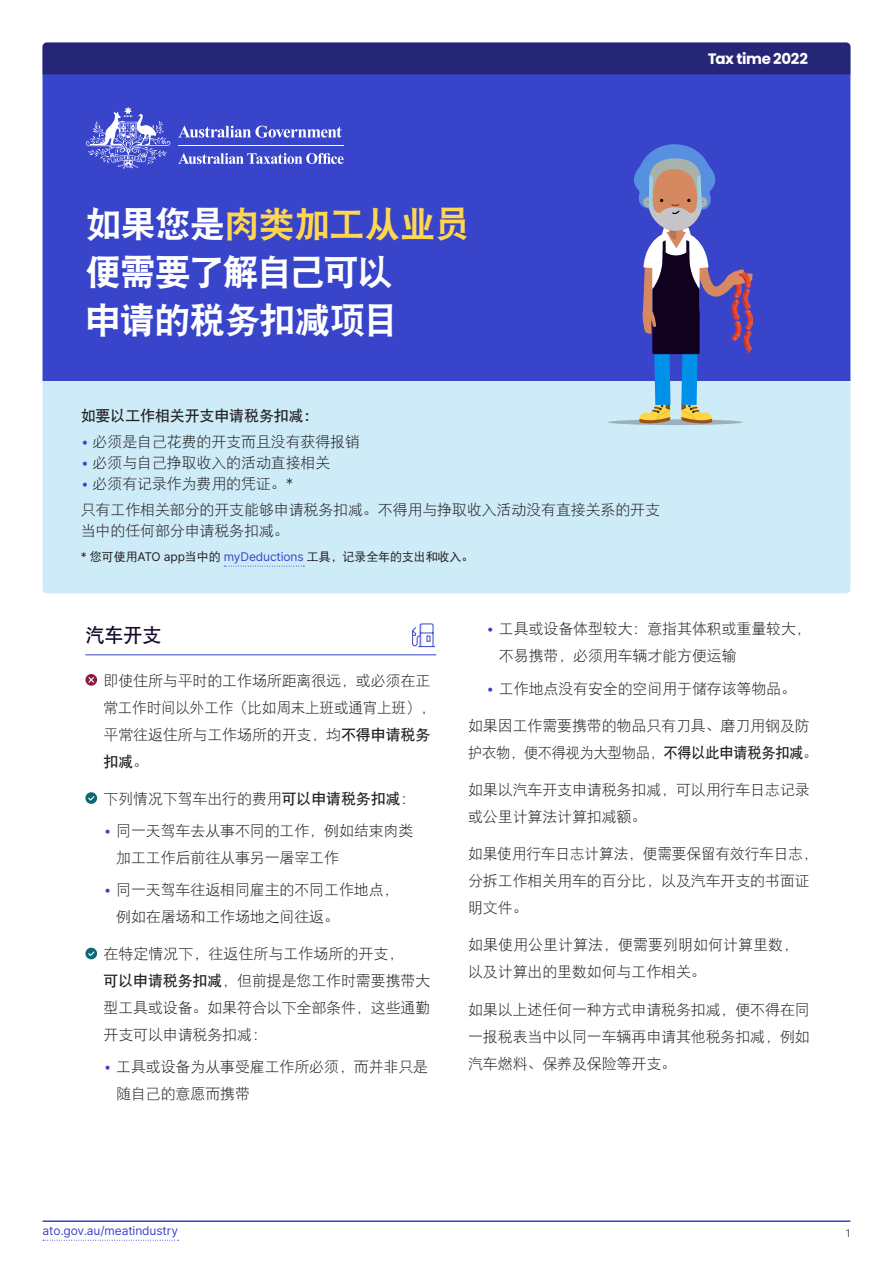
<style>
.page{position:relative;width:893px;height:1263px;background:#fff}
.page>*{position:absolute;margin:0;border:0;box-sizing:border-box;transform-origin:0 0}
.h2_occupations{font:36px/48px "DFP Hei W9";letter-spacing:-.035em;color:#fff}
.h3_rule_under__icon{font:19.5px "DFP Hei W7";color:#150925}
.p_icon{font:15px/27px "DFP Hei W3";letter-spacing:-.01em;color:#231f20}
.t1{font:15px "DFP Hei W7";letter-spacing:-.01em;color:#231f20}
.h1_factsheet_header{font:700 15px "Poppins";letter-spacing:-.025em;color:#fff}
.p_note{font:12px "DFP Hei W5";letter-spacing:-.01em;color:#231f20}
.t2{font:12px "Inter";letter-spacing:-.01em;color:#3844ca}
.t3{font:300 10.5px "Inter";color:#231f20}
.s1{color:#ffd650}
.s2{font-family:"Inter";font-weight:300;color:#3844ca}
.s3{font-family:"Inter";font-weight:300}
.s4{font-family:"Inter"}
.s5{font-family:"Inter";color:#3844ca}
.s6{font-family:"DFP Hei W7"}
</style>
<div class="page">
<hr style="left:43px;top:1220px;width:807px;height:2px;background:#3844ca">
<div style="left:43px;top:74px;width:807px;height:307px;background:#3844ca"></div>
<svg style="left:178px;top:126px;width:164px;height:12px"></svg>
<svg style="left:86px;top:107px;width:84px;height:62px;background:#666fd6"></svg>
<hr style="left:178px;top:145px;width:166px;height:1px;background:#fff">
<svg style="left:178px;top:153px;width:166px;height:11px"></svg>
<div style="left:43px;top:43px;width:807px;height:31px;background:#262677"></div>
<svg style="left:43px;top:1240px;width:136px;height:1px"></svg>
<div style="left:43px;top:381px;width:807px;height:212px;background:#ceebf8"></div>
<svg style="left:224px;top:566px;width:80px;height:1px"></svg>
<hr style="left:85px;top:654px;width:351px;height:1px;background:#3844ca">
<svg style="left:412px;top:623px;width:23px;height:24px"></svg>
<svg style="left:85px;top:674px;width:12px;height:12px"></svg>
<svg style="left:88px;top:677px;width:6px;height:6px"></svg>
<svg style="left:85px;top:792px;width:12px;height:12px"></svg>
<svg style="left:88px;top:796px;width:6px;height:4px"></svg>
<div style="left:85px;top:948px;width:12px;height:11px;background:#0d6974;border-radius:50%"></div>
<svg style="left:88px;top:951px;width:6px;height:5px"></svg>
<svg style="left:608px;top:419px;width:135px;height:6px"></svg>
<svg style="left:634px;top:144px;width:121px;height:280px;background:#666bad"></svg>
<h1 class="h1_factsheet_header" style="left:708px;top:50px;width:102px">Tax time 2022</h1>
<h2 class="h2_occupations" style="left:85px;top:200px;width:387px">如果您是<span class="s1">肉类加工从业员</span>便需要了解自己可以<br>申请的税务扣减项目</h2>
<p class="t1" style="left:81px;top:407px;width:239px">如要以工作相关开支申请税务扣减：</p>
<p class="p_icon" style="left:81px;top:428px;width:281px"><span class="s2">•</span> 必须是自己花费的开支而且没有获得报销</p>
<p class="p_icon" style="left:81px;top:449px;width:251px"><span class="s2">•</span> 必须与自己挣取收入的活动直接相关</p>
<p class="p_icon" style="left:81px;top:470px;width:214px"><span class="s2">•</span> 必须有记录作为费用的凭证。<span class="s3">*</span></p>
<p class="p_icon" style="left:81px;top:499px;width:581px;line-height:21px">只有工作相关部分的开支能够申请税务扣减。不得用与挣取收入活动没有直接关系的开支当中的任何部分申请税务扣减。</p>
<p class="p_note" style="left:81px;top:550px;width:394px"><span class="s4">*</span> 您可使用<span class="s4">ATO app</span>当中的 <span class="s5">myDeductions</span> 工具，记录全年的支出和收入。</p>
<h3 class="h3_rule_under__icon" style="left:85px;top:624px;width:78px">汽车开支</h3>
<p class="p_icon" style="left:103px;top:667px;width:333px">即使住所与平时的工作场所距离很远，或必须在正常工作时间以外工作（比如周末上班或通宵上班），平常往返住所与工作场所的开支，均<span class="s6">不得申请税务扣减</span>。</p>
<p class="p_icon" style="left:103px;top:785px;width:314px">下列情况下驾车出行的费用<span class="s6">可以申请税务扣减</span>：</p>
<p class="p_icon" style="left:116px;top:817px;width:299px;text-indent:-13px"><span class="s2">•</span> 同一天驾车去从事不同的工作，例如结束肉类加工工作后前往从事另一屠宰工作</p>
<p class="p_icon" style="left:116px;top:876px;width:284px;text-indent:-13px"><span class="s2">•</span> 同一天驾车往返相同雇主的不同工作地点，例如在屠场和工作场地之间往返。</p>
<p class="p_icon" style="left:103px;top:940px;width:328px">在特定情况下，往返住所与工作场所的开支，<br><span class="s6">可以申请税务扣减</span>，但前提是您工作时需要携带大型工具或设备。如果符合以下全部条件，这些通勤开支可以申请税务扣减：</p>
<p class="p_icon" style="left:116px;top:1053px;width:313px;text-indent:-13px"><span class="s2">•</span> 工具或设备为从事受雇工作所必须，而并非只是随自己的意愿而携带</p>
<p class="p_icon" style="left:499px;top:615px;width:313px;text-indent:-13px"><span class="s2">•</span> 工具或设备体型较大：意指其体积或重量较大，不易携带，必须用车辆才能方便运输</p>
<p class="p_icon" style="left:486px;top:674px;width:311px"><span class="s2">•</span> 工作地点没有安全的空间用于储存该等物品。</p>
<p class="p_icon" style="left:468px;top:712px;width:351px">如果因工作需要携带的物品只有刀具、磨刀用钢及防护衣物，便不得视为大型物品，<span class="s6">不得以此申请税务扣减</span>。</p>
<p class="p_icon" style="left:468px;top:776px;width:343px">如果以汽车开支申请税务扣减，可以用行车日志记录或公里计算法计算扣减额。</p>
<p class="p_icon" style="left:468px;top:840px;width:351px">如果使用行车日志计算法，便需要保留有效行车日志，分拆工作相关用车的百分比，以及汽车开支的书面证明文件。</p>
<p class="p_icon" style="left:468px;top:931px;width:332px">如果使用公里计算法，便需要列明如何计算里数，以及计算出的里数如何与工作相关。</p>
<p class="p_icon" style="left:468px;top:995px;width:343px;text-align:justify">如果以上述任何一种方式申请税务扣减，便不得在同一报税表当中以同一车辆再申请其他税务扣减，例如汽车燃料、保养及保险等开支。</p>
<p class="t2" style="left:43px;top:1222px;width:137px">ato.gov.au/meatindustry</p>
<p class="t3" style="left:846px;top:1225px;width:6px">1</p>
</div>
